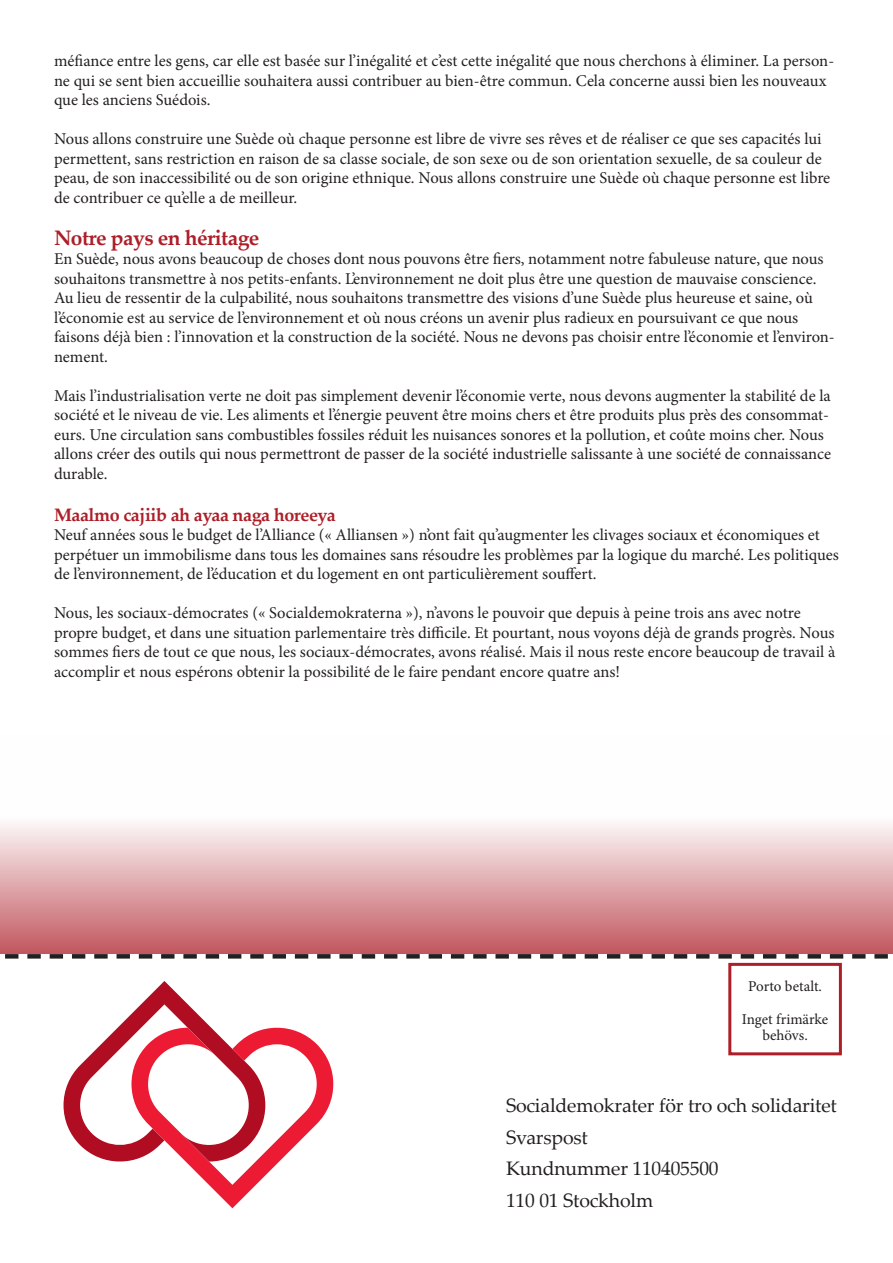
<style>
.page{position:relative;width:893px;height:1263px;background:#fff}
.page>*{position:absolute;margin:0;border:0;box-sizing:border-box;transform-origin:0 0}
.t1{font:700 21px "Palatino Linotype";letter-spacing:-.025em;color:#ad1e28}
.t2{font:19.5px "Palatino Linotype";letter-spacing:-.01em;color:#231f20}
.t3{font:700 18px "Palatino Linotype";letter-spacing:-.025em;color:#ad1e28}
.t4{font:16.5px/19.5px "Minion Pro";color:#231f20}
.t5{font:15px "Minion Pro";letter-spacing:-.005em;color:#231f20}
</style>
<div class="page">
<div style="left:728px;top:963px;width:114px;height:92px;border:3px solid #ad1e28"></div>
<svg style="left:64px;top:981px;width:269px;height:227px"></svg>
<svg style="left:0;top:824px;width:893px;height:129px"></svg>
<svg style="left:5px;top:954px;width:883px;height:4px"></svg>
<p class="t4" style="left:54px;top:51px;width:782px">méfiance entre les gens, car elle est basée sur l’inégalité et c’est cette inégalité que nous cherchons à éliminer. La person&shy;ne qui se sent bien accueillie souhaitera aussi contribuer au bien-être commun. Cela concerne aussi bien les nouveaux que les anciens Suédois.</p>
<p class="t4" style="left:54px;top:129px;width:778px">Nous allons construire une Suède où chaque personne est libre de vivre ses rêves et de réaliser ce que ses capacités lui permettent, sans restriction en raison de sa classe sociale, de son sexe ou de son orientation sexuelle, de sa couleur de peau, de son inaccessibilité ou de son origine ethnique. Nous allons construire une Suède où chaque personne est libre de contribuer ce qu’elle a de meilleur.</p>
<p class="t1" style="left:54px;top:222px;width:207px">Notre pays en héritage</p>
<p class="t4" style="left:54px;top:249px;width:782px">En Suède, nous avons beaucoup de choses dont nous pouvons être fiers, notamment notre fabuleuse nature, que nous souhaitons transmettre à nos petits-enfants. L’environnement ne doit plus être une question de mauvaise conscience.<br>Au lieu de ressentir de la culpabilité, nous souhaitons transmettre des visions d’une Suède plus heureuse et saine, où l’économie est au service de l’environnement et où nous créons un avenir plus radieux en poursuivant ce que nous faisons déjà bien : l’innovation et la construction de la société. Nous ne devons pas choisir entre l’économie et l’environ&shy;nement.</p>
<p class="t4" style="left:54px;top:386px;width:779px">Mais l’industrialisation verte ne doit pas simplement devenir l’économie verte, nous devons augmenter la stabilité de la société et le niveau de vie. Les aliments et l’énergie peuvent être moins chers et être produits plus près des consommat&shy;eurs. Une circulation sans combustibles fossiles réduit les nuisances sonores et la pollution, et coûte moins cher. Nous allons créer des outils qui nous permettront de passer de la société industrielle salissante à une société de connaissance durable.</p>
<p class="t3" style="left:54px;top:502px;width:283px">Maalmo cajiib ah ayaa naga horeeya</p>
<p class="t4" style="left:54px;top:525px;width:786px">Neuf années sous le budget de l’Alliance (« Alliansen ») n’ont fait qu’augmenter les clivages sociaux et économiques et perpétuer un immobilisme dans tous les domaines sans résoudre les problèmes par la logique du marché. Les politiques de l’environnement, de l’éducation et du logement en ont particulièrement souffert.</p>
<p class="t4" style="left:54px;top:603px;width:783px">Nous, les sociaux-démocrates (« Socialdemokraterna »), n’avons le pouvoir que depuis à peine trois ans avec notre propre budget, et dans une situation parlementaire très difficile. Et pourtant, nous voyons déjà de grands progrès. Nous sommes fiers de tout ce que nous, les sociaux-démocrates, avons réalisé. Mais il nous reste encore beaucoup de travail à accomplir et nous espérons obtenir la possibilité de le faire pendant encore quatre ans!</p>
<p class="t5" style="left:748px;top:976px;width:75px">Porto betalt.</p>
<p class="t5" style="left:742px;top:1009px;width:88px">Inget frimärke</p>
<p class="t5" style="left:762px;top:1025px;width:47px">behövs.</p>
<p class="t2" style="left:506px;top:1092px;width:332px">Socialdemokrater för tro och solidaritet</p>
<p class="t2" style="left:506px;top:1123px;width:83px">Svarspost</p>
<p class="t2" style="left:506px;top:1155px;width:214px">Kundnummer 110405500</p>
<p class="t2" style="left:506px;top:1186px;width:149px">110 01 Stockholm</p>
</div>
